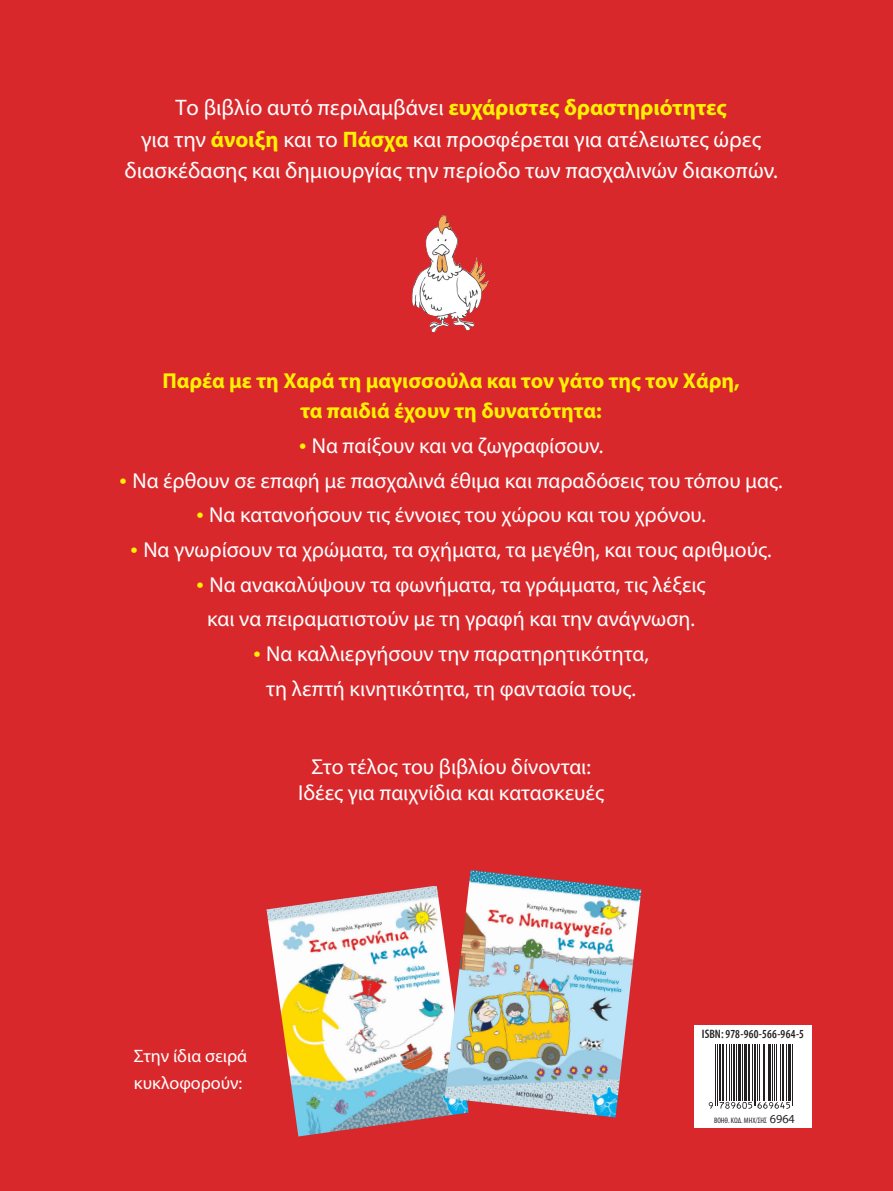
<style>
.page{position:relative;width:893px;height:1191px;background:#d9282c}
.page>*{position:absolute;margin:0;border:0;box-sizing:border-box;transform-origin:0 0}
.t1{font:22.5px/31.5px "Myriad Pro";color:#fff;text-align:center}
.t2{font:21.6px/34.7px "Myriad Pro";color:#fff;text-align:center}
.t3{font:700 21.6px/30.3px "Myriad Pro";color:#fff101;text-align:center}
.t4{font:18px/27px "Myriad Pro";color:#fff}
.t5{font:500 12.3px "Myriad Condensed Greek";letter-spacing:.015em;color:#231f20}
.t6{font:7.95px "Myriad Condensed Greek";color:#231f20}
.s1{font-weight:700;color:#fff101}
.s2{font-size:25.95px;color:#fff101}
.s3{font-family:"Myriad Greek";font-size:12.3px}
</style>
<div class="page">
<img style="left:266px;top:886px;width:179px;height:250px">
<img style="left:445px;top:870px;width:196px;height:247px">
<img style="left:412px;top:215px;width:77px;height:118px">
<div style="left:694px;top:1025px;width:118px;height:102px;background:#fff"></div>
<svg style="left:710px;top:1106px;width:81px;height:3px"></svg>
<hr style="left:717px;top:1044px;width:1px;height:62px;background:#231f20">
<hr style="left:719px;top:1044px;width:2px;height:57px;background:#231f20">
<hr style="left:722px;top:1044px;width:2px;height:57px;background:#231f20">
<hr style="left:726px;top:1044px;width:1px;height:57px;background:#231f20">
<hr style="left:729px;top:1044px;width:1px;height:57px;background:#231f20">
<hr style="left:731px;top:1044px;width:1px;height:57px;background:#231f20">
<hr style="left:733px;top:1044px;width:2px;height:57px;background:#231f20">
<hr style="left:736px;top:1044px;width:1px;height:57px;background:#231f20">
<hr style="left:738px;top:1044px;width:3px;height:57px;background:#231f20">
<hr style="left:742px;top:1044px;width:1px;height:57px;background:#231f20">
<hr style="left:745px;top:1044px;width:2px;height:57px;background:#231f20">
<hr style="left:748px;top:1044px;width:2px;height:57px;background:#231f20">
<hr style="left:752px;top:1044px;width:1px;height:57px;background:#231f20">
<hr style="left:754px;top:1044px;width:1px;height:62px;background:#231f20">
<hr style="left:755px;top:1044px;width:1px;height:62px;background:#231f20">
<hr style="left:757px;top:1044px;width:1px;height:57px;background:#231f20">
<hr style="left:759px;top:1044px;width:1px;height:57px;background:#231f20">
<hr style="left:763px;top:1044px;width:1px;height:57px;background:#231f20">
<hr style="left:769px;top:1044px;width:2px;height:57px;background:#231f20">
<hr style="left:772px;top:1044px;width:1px;height:57px;background:#231f20">
<hr style="left:774px;top:1044px;width:1px;height:57px;background:#231f20">
<hr style="left:776px;top:1044px;width:1px;height:57px;background:#231f20">
<hr style="left:780px;top:1044px;width:1px;height:57px;background:#231f20">
<hr style="left:782px;top:1044px;width:2px;height:57px;background:#231f20">
<hr style="left:786px;top:1044px;width:1px;height:57px;background:#231f20">
<hr style="left:789px;top:1044px;width:2px;height:57px;background:#231f20">
<hr style="left:792px;top:1044px;width:1px;height:62px;background:#231f20">
<svg style="left:719px;top:1101px;width:71px;height:7px"></svg>
<svg style="left:709px;top:1102px;width:4px;height:6px"></svg>
<p class="t1" style="left:124px;top:91px;width:655px">Το βιβλίο αυτό περιλαμβάνει <span class="s1">ευχάριστες δραστηριότητες<br></span>για την <span class="s1">άνοιξη</span> και το <span class="s1">Πάσχα</span> και προσφέρεται για ατέλειωτες ώρες διασκέδασης και δημιουργίας την περίοδο των πασχαλινών διακοπών.</p>
<p class="t3" style="left:162px;top:365px;width:579px">Παρέα με τη Χαρά τη μαγισσούλα και τον γάτο της τον Χάρη, τα παιδιά έχουν τη δυνατότητα:</p>
<p class="t2" style="left:299px;top:428px;width:306px"><span class="s2">•</span> Να παίξουν και να ζωγραφίσουν.</p>
<p class="t2" style="left:120px;top:463px;width:665px"><span class="s2">•</span> Να έρθουν σε επαφή με πασχαλινά έθιμα και παραδόσεις του τόπου μας.</p>
<p class="t2" style="left:196px;top:497px;width:511px"><span class="s2">•</span> Να κατανοήσουν τις έννοιες του χώρου και του χρόνου.</p>
<p class="t2" style="left:131px;top:532px;width:643px"><span class="s2">•</span> Να γνωρίσουν τα χρώματα, τα σχήματα, τα μεγέθη, και τους αριθμούς.</p>
<p class="t2" style="left:197px;top:567px;width:510px"><span class="s2">•</span> Να ανακαλύψουν τα φωνήματα, τα γράμματα, τις λέξεις και να πειραματιστούν με τη γραφή και την ανάγνωση.</p>
<p class="t2" style="left:253px;top:636px;width:397px"><span class="s2">•</span> Να καλλιεργήσουν την παρατηρητικότητα, τη λεπτή κινητικότητα, τη φαντασία τους.</p>
<p class="t2" style="left:298px;top:753px;width:307px;line-height:26px">Στο τέλος του βιβλίου δίνονται:<br>Ιδέες για παιχνίδια και κατασκευές</p>
<p class="t4" style="left:134px;top:1042px;width:115px">Στην ίδια σειρά κυκλοφορούν:</p>
<p class="t5" style="left:702px;top:1027px;width:103px">ISBN: 978-960-566-964-5</p>
<p class="t6" style="left:714px;top:1116px;width:82px">ΒΟΗΘ. ΚΩΔ. ΜΗΧ/ΣΗΣ <span class="s3">6964</span></p>
</div>
